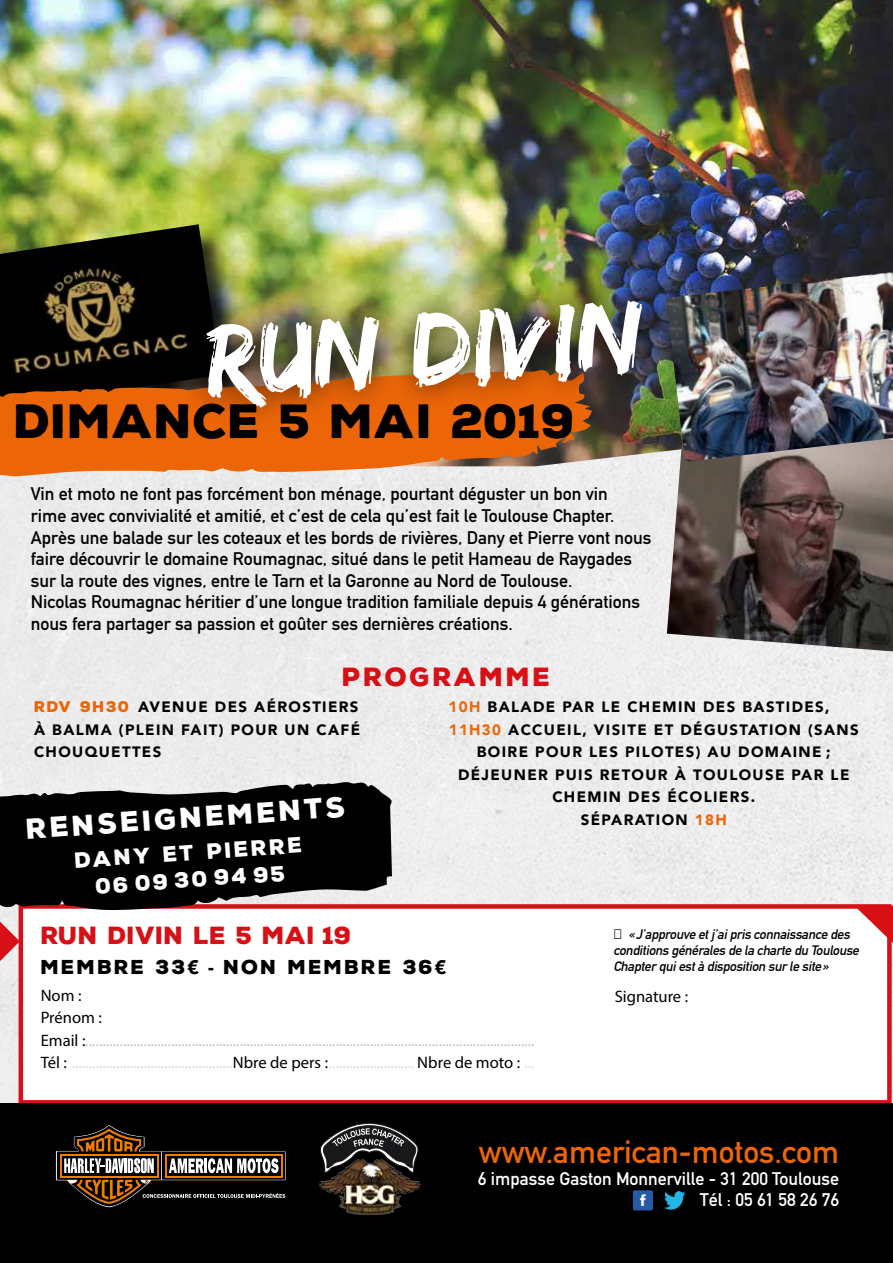
<style>
.page{position:relative;width:893px;height:1263px;background:#fff}
.page>*{position:absolute;margin:0;border:0;box-sizing:border-box;transform-origin:0 0}
.t1{font:108px "Edo SZ";color:#fff}
.t2{font:900 46.65px "Nexa Rust Sans";letter-spacing:.01em;color:#000}
.t3{font:700 31.65px "DIN Alternate";color:#ec6608}
.t4{font:900 27.75px "Nexa Rust Sans";color:#fff}
.t5{font:900 25.5px "Nexa Rust Sans";letter-spacing:.1em;color:#d71016}
.t6{font:900 24px "Nexa Rust Sans";letter-spacing:.01em;color:#d71016}
.t7{font:900 21.3px/27px "Nexa Rust Sans";color:#fff;text-align:center}
.t8{font:900 19.5px "Nexa Rust Sans";letter-spacing:.1em;color:#000}
.t9{font:700 18px/21.6px "DIN Alternate";color:#000}
.t10{font:700 18px/21.6px "DIN Alternate";color:#fff;text-align:right}
.t11{font:16.5px/22.5px "Myriad Pro";color:#c6c6c6}
.t12{font:16.5px "Myriad Pro";color:#000}
.t13{font:900 15px/22.5px "Avenir";letter-spacing:.09em;color:#000;text-align:justify}
.t14{font:14.85px "Facebook Letter Faces";color:#fff}
.t15{font:italic 700 13.5px/16.2px "DIN Alternate";color:#000}
.s1{font-family:"Nexa Rust Sans";color:#ec6608}
.s2{color:#ec6608}
.s3{font-family:"Avenir"}
.s4{color:#000}
.s5{color:#dadada}
</style>
<div class="page">
<div style="left:0;top:466px;width:893px;height:637px;background:#ececec"></div>
<div style="left:21px;top:906px;width:868px;height:196px;background:#fff"></div>
<div style="left:19px;top:904px;width:873px;height:200px;border:4px solid #d71016"></div>
<svg style="left:0;top:921px;width:20px;height:40px"></svg>
<svg style="left:854px;top:906px;width:39px;height:37px"></svg>
<div style="left:0;top:1103px;width:893px;height:160px;background:#000"></div>
<svg style="left:55px;top:1125px;width:231px;height:83px"></svg>
<img style="left:320px;top:1173px;width:100px;height:42px">
<svg style="left:320px;top:1123px;width:99px;height:50px"></svg>
<div style="left:633px;top:1190px;width:20px;height:20px;background:#265aa6;border-radius:2px"></div>
<svg style="left:664px;top:1191px;width:21px;height:19px"></svg>
<img style="left:0;top:0;width:893px;height:466px">
<div style="left:0;top:228px;width:247px;height:206px;background:#000;opacity:.75"></div>
<img style="left:0;top:221px;width:225px;height:148px">
<svg style="left:0;top:369px;width:592px;height:107px;background:#cc6924"></svg>
<div style="left:181px;top:275px;width:486px;height:158px;background:#000;opacity:.6"></div>
<svg style="left:0;top:778px;width:396px;height:135px;background:#2f2a2a"></svg>
<img style="left:667px;top:462px;width:226px;height:189px">
<img style="left:666px;top:272px;width:227px;height:190px">
<h1 class="t1" style="left:201px;top:301px;width:441px;rotate:-4deg">RUN DIVIN</h1>
<h2 class="t2" style="left:14px;top:390px;width:563px">DIMANCE 5 MAI 2019</h2>
<p class="t9" style="left:31px;top:482px;width:622px">Vin et moto ne font pas forcément bon ménage, pourtant déguster un bon vin<br>rime avec convivialité et amitié, et c’est de cela qu’est fait le Toulouse Chapter.<br>Après une balade sur les coteaux et les bords de rivières, Dany et Pierre vont nous faire découvrir le domaine Roumagnac, situé dans le petit Hameau de Raygades sur la route des vignes, entre le Tarn et la Garonne au Nord de Toulouse.<br>Nicolas Roumagnac héritier d’une longue tradition familiale depuis 4 générations nous fera partager sa passion et goûter ses dernières créations.</p>
<h3 class="t5" style="left:342px;top:659px;width:210px">PROGRAMME</h3>
<p class="t13" style="left:34px;top:695px;width:328px"><span class="s1">RDV 9H30</span> AVENUE DES AÉROSTIERS À BALMA (PLEIN FAIT) POUR UN CAFÉ CHOUQUETTES</p>
<p class="t13" style="left:449px;top:695px;width:383px"><span class="s2">10H</span> BALADE PAR LE CHEMIN DES BASTIDES,</p>
<p class="t13" style="left:449px;top:718px;width:412px"><span class="s2">11H30</span> ACCUEIL, VISITE ET DÉGUSTATION (SANS</p>
<p class="t13" style="left:477px;top:740px;width:355px">BOIRE POUR LES PILOTES) AU DOMAINE ;</p>
<p class="t13" style="left:458px;top:763px;width:393px">DÉJEUNER PUIS RETOUR À TOULOUSE PAR LE</p>
<p class="t13" style="left:552px;top:785px;width:204px">CHEMIN DES ÉCOLIERS.</p>
<p class="t13" style="left:581px;top:808px;width:147px">SÉPARATION <span class="s2">18H</span></p>
<h3 class="t4" style="left:25px;top:810px;width:322px;rotate:-4deg">RENSEIGNEMENTS</h3>
<p class="t7" style="left:74px;top:847px;width:230px;rotate:-4deg">DANY ET PIERRE<br>06 09 30 94 95</p>
<h3 class="t6" style="left:41px;top:919px;width:312px">RUN DIVIN LE 5 MAI 19</h3>
<p class="t8" style="left:41px;top:954px;width:407px">MEMBRE 33<span class="s3">€ -</span> NON MEMBRE 36<span class="s3">€</span></p>
<p class="t11" style="left:41px;top:984px;width:495px"><span class="s4">Nom :<br>Prénom :<br>Email :</span>...................................................................................................................................<br><span class="s4">Tél :</span> <span class="s5">...............................................</span><span class="s4">Nbre de pers :</span><span class="s5">.........................</span> <span class="s4">Nbre de moto :</span> <span class="s5">...</span></p>
<p class="t15" style="left:613px;top:925px;width:250px;text-indent:15px">«J’approuveetj ’aiprisconnaissancedes conditionsgénéralesdelachartedu Toulouse<br>Chapterquiestàdisposition surlesite»</p>
<p class="t12" style="left:615px;top:987px;width:75px">Signature :</p>
<h3 class="t3" style="left:479px;top:1128px;width:362px">www.american-motos.com</h3>
<p class="t10" style="left:478px;top:1166px;width:363px">6 impasse Gaston Monnerville - 31 200 Toulouse<br>Tél : 05 61 58 26 76</p>
<p class="t14" style="left:640px;top:1191px;width:8px">f</p>
</div>
